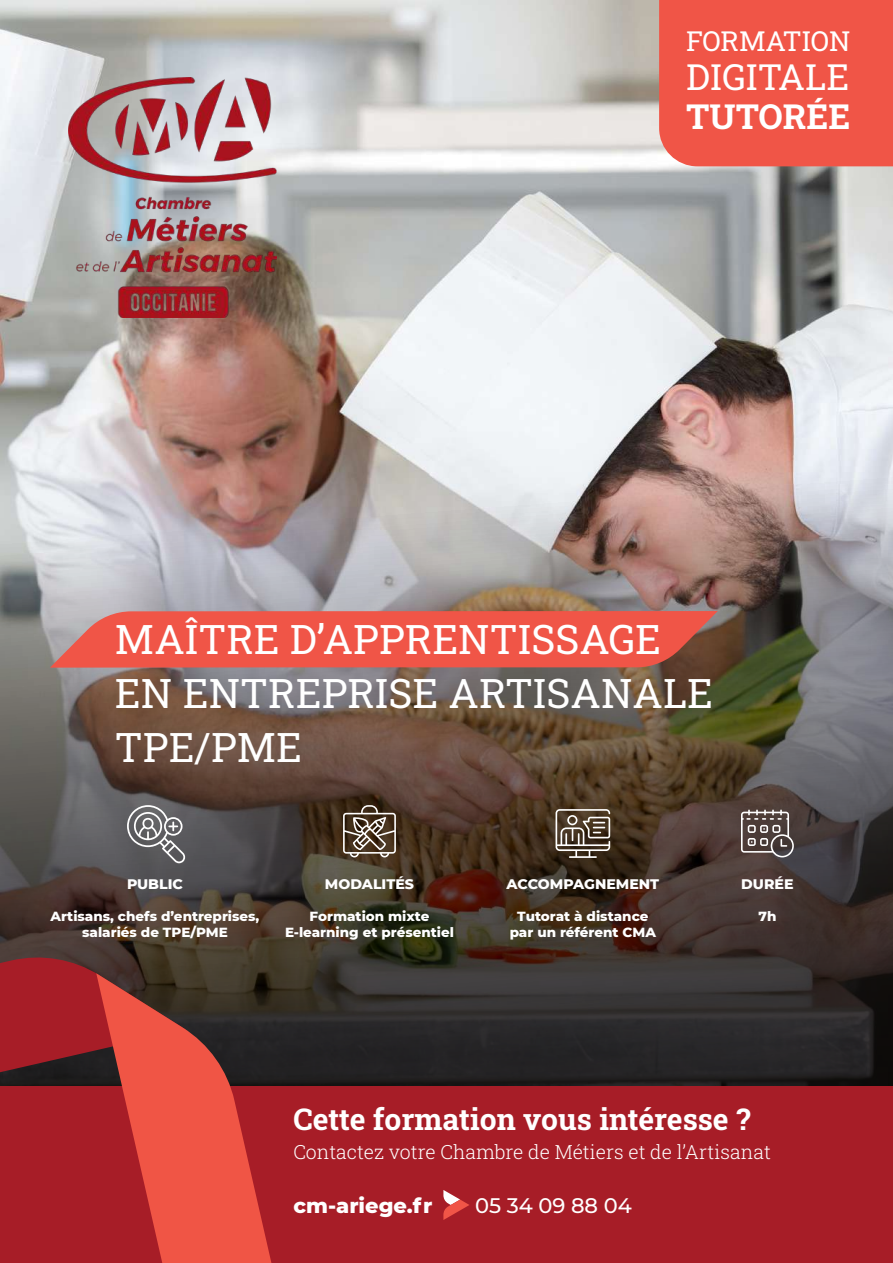
<style>
.page{position:relative;width:893px;height:1263px;background:#fff}
.page>*{position:absolute;margin:0;border:0;box-sizing:border-box;transform-origin:0 0}
.t1{font:40.65px/54px "Roboto Slab";color:#fff}
.t2{font:36px "Roboto Slab";color:#fff}
.t3{font:34.5px "Roboto Slab";color:#fff}
.t4{font:30px "Roboto Slab";color:#fff}
.t5{font:27.6px "Roboto Slab";letter-spacing:-.005em;color:#fff}
.t6{font:800 21px "Montserrat";color:#fff}
.t7{font:500 21px "Montserrat";color:#fff}
.t8{font:19.5px "Roboto Slab";color:#fff}
.t9{font:800 14.1px "Montserrat";color:#fff}
.t10{font:800 13.5px/16.2px "Montserrat";color:#fff;text-align:center}
</style>
<div class="page">
<img style="left:0;top:0;width:893px;height:210px">
<img style="left:0;top:210px;width:893px;height:876px">
<div style="left:0;top:1086px;width:893px;height:177px;background:#a71d27"></div>
<svg style="left:0;top:953px;width:186px;height:133px"></svg>
<svg style="left:96px;top:973px;width:211px;height:290px"></svg>
<svg style="left:443px;top:1190px;width:26px;height:30px"></svg>
<svg style="left:127px;top:805px;width:59px;height:58px"></svg>
<svg style="left:343px;top:805px;width:53px;height:52px"></svg>
<svg style="left:741px;top:809px;width:53px;height:48px"></svg>
<svg style="left:555px;top:809px;width:55px;height:49px"></svg>
<svg style="left:50px;top:611px;width:668px;height:57px"></svg>
<div style="left:659px;top:0;width:234px;height:166px;background:#f05547"></div>
<img style="left:68px;top:77px;width:208px;height:241px">
<h3 class="t5" style="left:686px;top:22px;width:166px">FORMATION</h3>
<h2 class="t2" style="left:686px;top:52px;width:165px">DIGITALE</h2>
<h3 class="t3" style="left:686px;top:93px;width:166px">TUTORÉE</h3>
<h1 class="t1" style="left:115px;top:612px;width:600px">MAÎTRE D’APPRENTISSAGE<br>EN ENTREPRISE ARTISANALE<br>TPE/PME</h1>
<p class="t9" style="left:127px;top:874px;width:57px">PUBLIC</p>
<p class="t10" style="left:51px;top:907px;width:210px">Artisans, chefs d’entreprises, salariés de TPE/PME</p>
<p class="t9" style="left:325px;top:874px;width:91px">MODALITÉS</p>
<p class="t9" style="left:741px;top:874px;width:54px">DURÉE</p>
<p class="t10" style="left:517px;top:907px;width:133px">Tutorat à distance</p>
<p class="t10" style="left:758px;top:907px;width:19px">7h</p>
<p class="t10" style="left:510px;top:924px;width:148px">par un référent CMA</p>
<p class="t9" style="left:506px;top:874px;width:154px">ACCOMPAGNEMENT</p>
<p class="t10" style="left:285px;top:907px;width:170px">Formation mixte<br>E-learning et présentiel</p>
<h3 class="t4" style="left:293px;top:1099px;width:459px">Cette formation vous intéresse ?</h3>
<h3 class="t8" style="left:293px;top:1138px;width:479px">Contactez votre Chambre de Métiers et de l’Artisanat</h3>
<h3 class="t6" style="left:293px;top:1190px;width:140px">cm-ariege.fr</h3>
<h3 class="t7" style="left:475px;top:1190px;width:158px">05 34 09 88 04</h3>
</div>
